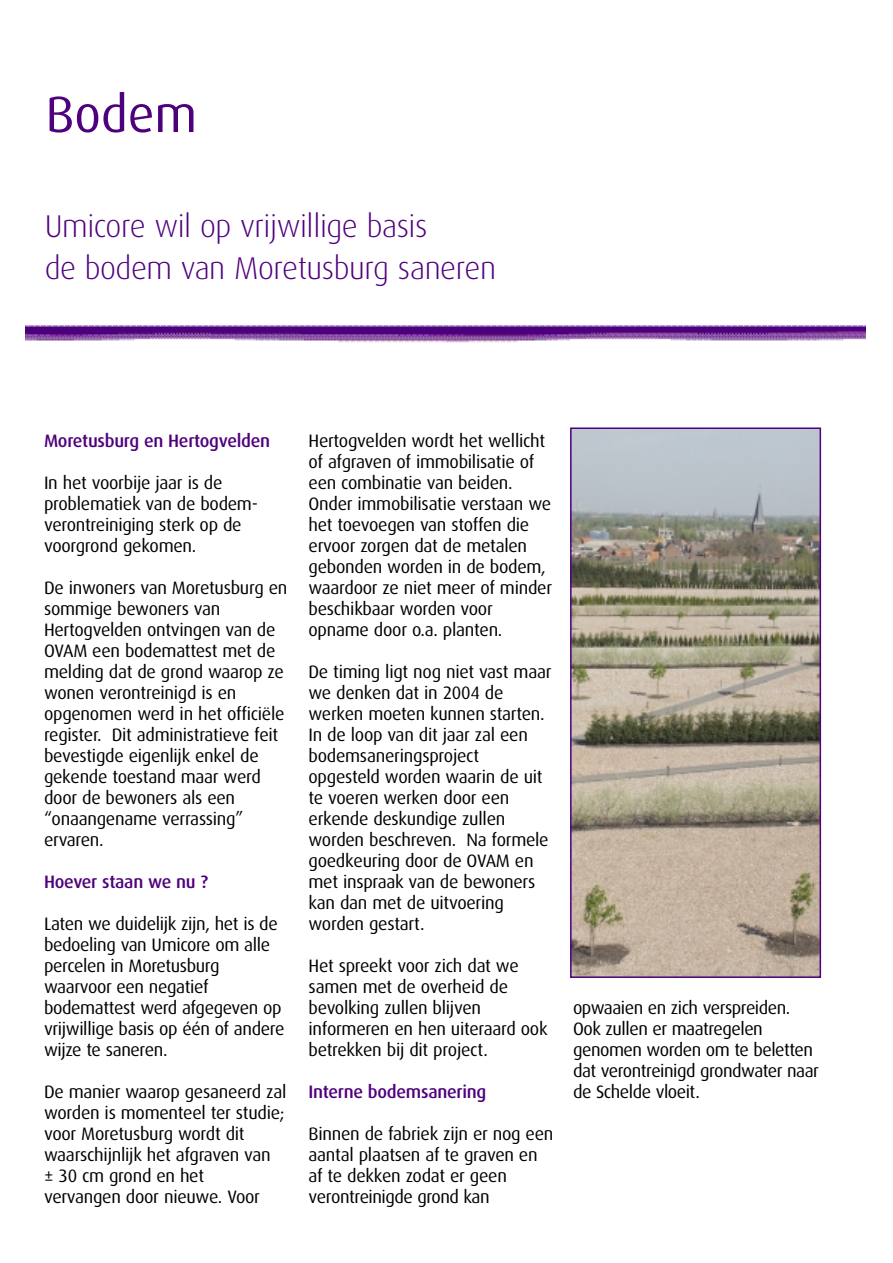
<style>
.page{position:relative;width:893px;height:1263px;background:#fff}
.page>*{position:absolute;margin:0;border:0;box-sizing:border-box;transform-origin:0 0}
.t1{font:51px "Dax";color:#4f007d}
.t2{font:300 31.5px/42px "Dax";letter-spacing:-.015em;color:#4f007d}
.t3{font:18px/21px "Dax";letter-spacing:-.015em;color:#000}
.t4{font:500 18px "Dax";letter-spacing:-.015em;color:#4f007d}
</style>
<div class="page">
<img style="left:26px;top:325px;width:840px;height:18px">
<img style="left:573px;top:430px;width:245px;height:545px">
<div style="left:570px;top:427px;width:251px;height:551px;border:2px solid #4f007d"></div>
<h1 class="t1" style="left:46px;top:96px;width:153px">Bodem</h1>
<h2 class="t2" style="left:45px;top:208px;width:453px">Umicore wil op vrijwillige basis<br>de bodem van Moretusburg saneren</h2>
<p class="t4" style="left:44px;top:434px;width:227px">Moretusburg en Hertogvelden</p>
<p class="t3" style="left:44px;top:474px;width:215px">In het voorbije jaar is de problematiek van de bodem&shy;verontreiniging sterk op de voorgrond gekomen.</p>
<p class="t3" style="left:44px;top:579px;width:245px">De inwoners van Moretusburg en sommige bewoners van<br>Hertogvelden ontvingen van de<br>OVAM een bodemattest met de melding dat de grond waarop ze wonen verontreinigd is en opgenomen werd in het officiële register. Dit administratieve feit bevestigde eigenlijk enkel de gekende toestand maar werd door de bewoners als een “onaangename verrassing” ervaren.</p>
<p class="t4" style="left:44px;top:875px;width:166px">Hoever staan we nu ?</p>
<p class="t3" style="left:44px;top:915px;width:242px">Laten we duidelijk zijn, het is de bedoeling van Umicore om alle percelen in Moretusburg waarvoor een negatief bodemattest werd afgegeven op vrijwillige basis op één of andere wijze te saneren.</p>
<p class="t3" style="left:44px;top:1083px;width:244px">De manier waarop gesaneerd zal worden is momenteel ter studie; voor Moretusburg wordt dit waarschijnlijk het afgraven van<br>± 30 cm grond en het<br>vervangen door nieuwe. Voor</p>
<p class="t3" style="left:308px;top:432px;width:245px">Hertogvelden wordt het wellicht of afgraven of immobilisatie of een combinatie van beiden.<br>Onder immobilisatie verstaan we het toevoegen van stoffen die ervoor zorgen dat de metalen gebonden worden in de bodem, waardoor ze niet meer of minder beschikbaar worden voor opname door o.a. planten.</p>
<p class="t3" style="left:308px;top:663px;width:244px">De timing ligt nog niet vast maar we denken dat in 2004 de werken moeten kunnen starten.<br>In de loop van dit jaar zal een bodemsaneringsproject opgesteld worden waarin de uit te voeren werken door een erkende deskundige zullen worden beschreven. Na formele goedkeuring door de OVAM en met inspraak van de bewoners kan dan met de uitvoering worden gestart.</p>
<p class="t3" style="left:308px;top:957px;width:240px">Het spreekt voor zich dat we samen met de overheid de bevolking zullen blijven informeren en hen uiteraard ook betrekken bij dit project.</p>
<p class="t4" style="left:308px;top:1085px;width:179px">Interne bodemsanering</p>
<p class="t3" style="left:308px;top:1125px;width:246px">Binnen de fabriek zijn er nog een aantal plaatsen af te graven en af te dekken zodat er geen verontreinigde grond kan</p>
<p class="t3" style="left:573px;top:999px;width:247px">opwaaien en zich verspreiden.<br>Ook zullen er maatregelen genomen worden om te beletten dat verontreinigd grondwater naar de Schelde vloeit.</p>
</div>
